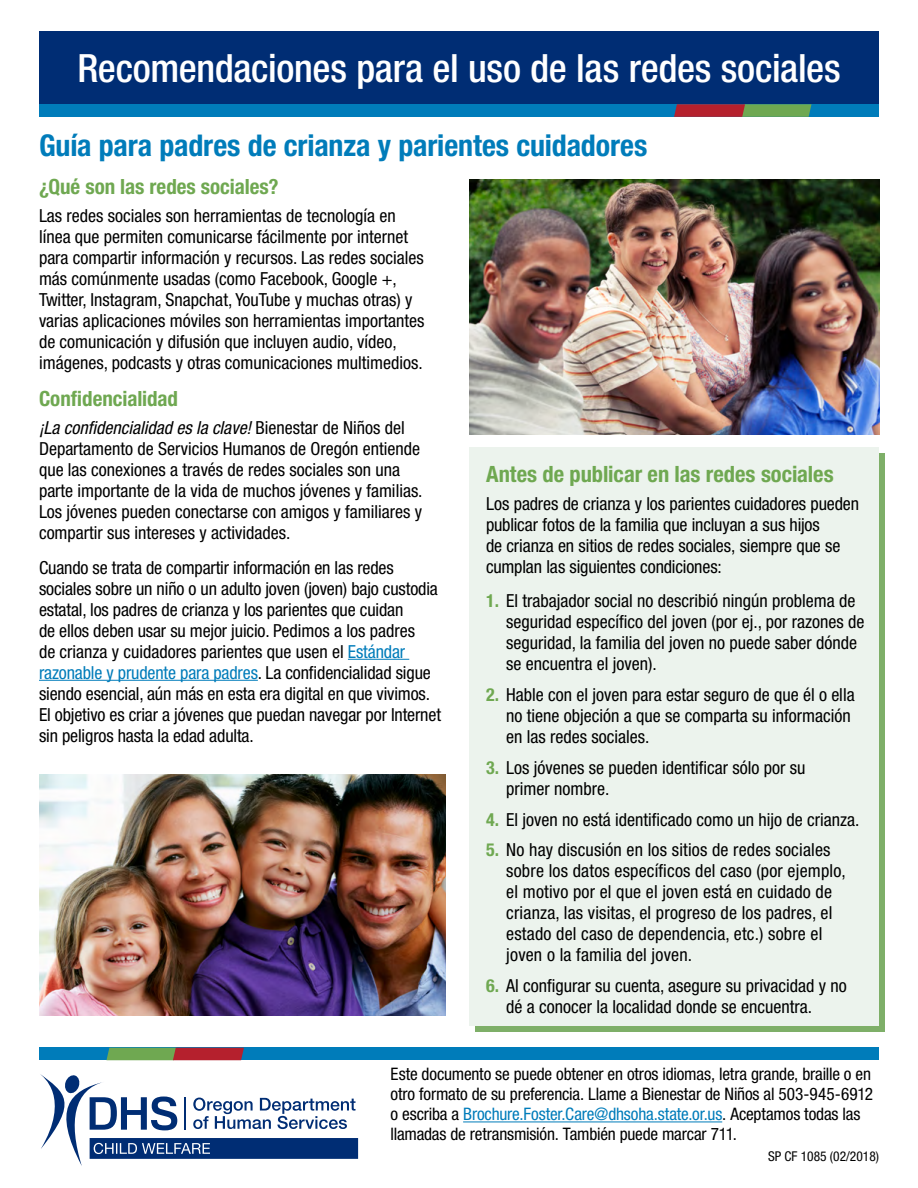
<style>
.page{position:relative;width:918px;height:1188px;background:#fff}
.page>*{position:absolute;margin:0;border:0;box-sizing:border-box;transform-origin:0 0}
.t1{font:500 condensed 39px "Helvetica Neue LT Std";letter-spacing:-.01em;color:#fff}
.t2{font:700 condensed 30px "Helvetica Neue LT Std";letter-spacing:-.005em;color:#007cba}
.t3{font:700 condensed 22.5px "Helvetica Neue LT Std";color:#6fa851}
.t4{font:700 condensed 21px "Helvetica Neue LT Std";color:#6fa851}
.t5{font:condensed 18px/21px "Helvetica Neue LT Std";color:#000}
.t6{font:condensed 17.25px/20.2px "Helvetica Neue LT Std";letter-spacing:-.01em;color:#000}
.t7{font:condensed 13.5px "Helvetica Neue LT Std";color:#000}
.s1{font-style:italic}
.s2{color:#007cba}
.s3{font-weight:700;color:#6fa851}
</style>
<div class="page">
<div style="left:475px;top:453px;width:410px;height:579px;background:#7eaf68"></div>
<div style="left:469px;top:447px;width:410px;height:579px;background:#ecf3ed"></div>
<div style="left:39px;top:32px;width:840px;height:73px;background:#002d74"></div>
<div style="left:39px;top:104px;width:840px;height:13px;background:#007cba"></div>
<svg style="left:674px;top:104px;width:138px;height:13px;background:#896445"></svg>
<hr style="left:348px;top:659px;width:61px;height:1px;background:#007cba">
<hr style="left:39px;top:680px;width:219px;height:1px;background:#007cba">
<img style="left:39px;top:774px;width:407px;height:241px">
<img style="left:469px;top:179px;width:410px;height:256px">
<div style="left:39px;top:1048px;width:840px;height:12px;background:#007cba"></div>
<svg style="left:107px;top:1048px;width:137px;height:12px;background:#8f6340"></svg>
<svg style="left:40px;top:1074px;width:318px;height:92px"></svg>
<hr style="left:463px;top:1122px;width:259px;height:1px;background:#007cba">
<h1 class="t1" style="left:77px;top:45px;width:765px">Recomendaciones para el uso de las redes sociales</h1>
<h2 class="t2" style="left:39px;top:128px;width:610px">Guía para padres de crianza y parientes cuidadores</h2>
<p class="t4" style="left:39px;top:174px;width:241px">¿Qué son las redes sociales?</p>
<p class="t5" style="left:39px;top:205px;width:387px">Las redes sociales son herramientas de tecnología en línea que permiten comunicarse fácilmente por internet para compartir información y recursos. Las redes sociales más comúnmente usadas (como Facebook, Google +, Twitter, Instagram, Snapchat, YouTube y muchas otras) y varias aplicaciones móviles son herramientas importantes de comunicación y difusión que incluyen audio, vídeo, imágenes, podcasts y otras comunicaciones multimedios.</p>
<p class="t4" style="left:39px;top:386px;width:140px">Confidencialidad</p>
<p class="t5" style="left:39px;top:417px;width:385px"><span class="s1">¡La confidencialidad es la clave!</span> Bienestar de Niños del Departamento de Servicios Humanos de Oregón entiende que las conexiones a través de redes sociales son una parte importante de la vida de muchos jóvenes y familias.<br>Los jóvenes pueden conectarse con amigos y familiares y compartir sus intereses y actividades.</p>
<p class="t5" style="left:39px;top:557px;width:404px">Cuando se trata de compartir información en las redes sociales sobre un niño o un adulto joven (joven) bajo custodia estatal, los padres de crianza y los parientes que cuidan<br>de ellos deben usar su mejor juicio. Pedimos a los padres<br>de crianza y cuidadores parientes que usen el <span class="s2">Estándar razonable y prudente para padres</span>. La confidencialidad sigue siendo esencial, aún más en esta era digital en que vivimos.<br>El objetivo es criar a jóvenes que puedan navegar por Internet sin peligros hasta la edad adulta.</p>
<p class="t3" style="left:486px;top:460px;width:349px">Antes de publicar en las redes sociales</p>
<p class="t5" style="left:486px;top:493px;width:375px">Los padres de crianza y los parientes cuidadores pueden publicar fotos de la familia que incluyan a sus hijos<br>de crianza en sitios de redes sociales, siempre que se cumplan las siguientes condiciones:</p>
<p class="t5" style="left:506px;top:590px;width:360px;text-indent:-20px"><span class="s3">1.</span> El trabajador social no describió ningún problema de seguridad específico del joven (por ej., por razones de seguridad, la familia del joven no puede saber dónde se encuentra el joven).</p>
<p class="t5" style="left:506px;top:684px;width:350px;text-indent:-20px"><span class="s3">2.</span> Hable con el joven para estar seguro de que él o ella no tiene objeción a que se comparta su información en las redes sociales.</p>
<p class="t5" style="left:506px;top:757px;width:301px;text-indent:-20px"><span class="s3">3.</span> Los jóvenes se pueden identificar sólo por su primer nombre.</p>
<p class="t5" style="left:486px;top:809px;width:375px"><span class="s3">4.</span> El joven no está identificado como un hijo de crianza.</p>
<p class="t5" style="left:506px;top:839px;width:341px;text-indent:-20px"><span class="s3">5.</span> No hay discusión en los sitios de redes sociales sobre los datos específicos del caso (por ejemplo, el motivo por el que el joven está en cuidado de crianza, las visitas, el progreso de los padres, el estado del caso de dependencia, etc.) sobre el joven o la familia del joven.</p>
<p class="t5" style="left:506px;top:975px;width:342px;text-indent:-20px"><span class="s3">6.</span> Al configurar su cuenta, asegure su privacidad y no dé a conocer la localidad donde se encuentra.</p>
<p class="t6" style="left:391px;top:1063px;width:484px">Este documento se puede obtener en otros idiomas, letra grande, braille o en otro formato de su preferencia. Llame a Bienestar de Niños al 503-945-6912 o escriba a <span class="s2">Brochure.Foster.Care@dhsoha.state.or.us</span>. Aceptamos todas las llamadas de retransmisión. También puede marcar 711.</p>
<p class="t7" style="left:768px;top:1149px;width:113px">SP CF 1085 (02/2018)</p>
</div>
